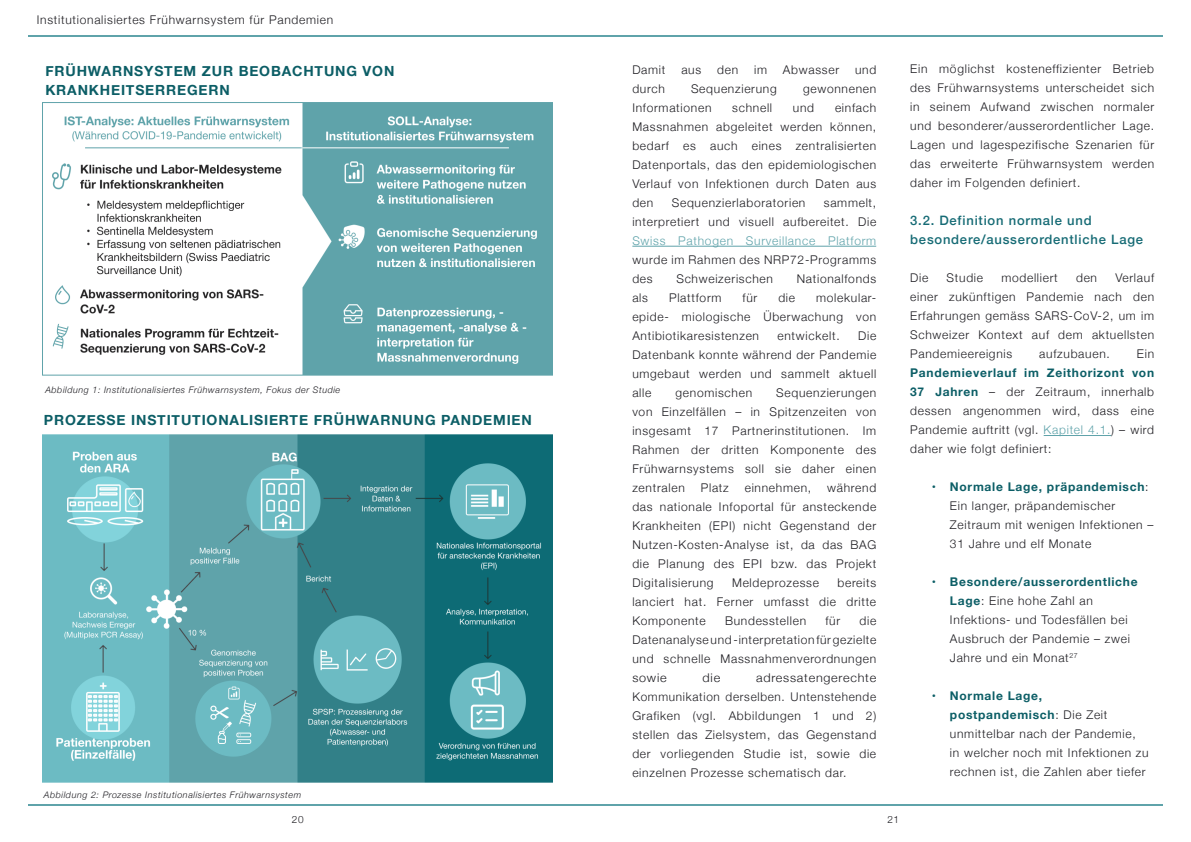
<style>
.page{position:relative;width:1191px;height:842px;background:#fff}
.page>*{position:absolute;margin:0;border:0;box-sizing:border-box;transform-origin:0 0}
.graph_title{font:700 14px/19px "Helvetica Neue";letter-spacing:.06em;color:#0c5e66}
.Paragraph_Style_Norm{font:500 13px/19px "Helvetica Neue";letter-spacing:.06em;color:#166b75}
.Paragraph_Style_Norm-2{font:300 12px/19px "Helvetica Neue";letter-spacing:.06em;color:#1d1c21;text-align:justify}
.Paragraph_Style_Norm-3{font:300 12px/19px "Helvetica Neue";letter-spacing:.06em;color:#1d1c21;text-align:justify;scale:1.05 1}
.Paragraph_Style_Norm-4{font:300 10px "Helvetica Neue";color:#1d1c21}
.Paragraph_Style_Norm-5{font:italic 300 9px "Helvetica Neue";letter-spacing:.06em;color:#1d1c21}
.s1{color:#5fa3aa}
.s2{font-weight:700;color:#0c5e66}
</style>
<div class="page">
<img style="left:43px;top:434px;width:510px;height:349px">
<img style="left:43px;top:102px;width:510px;height:274px">
<hr style="left:28px;top:35px;width:1134px;height:2px;background:#5fa3aa">
<hr style="left:28px;top:804px;width:1134px;height:2px;background:#5fa3aa">
<hr style="left:1043px;top:435px;width:68px;height:1px;background:#5fa3aa">
<hr style="left:632px;top:246px;width:244px;height:1px;background:#5fa3aa">
<p class="Paragraph_Style_Norm-2" style="left:37px;top:9px;width:298px">Institutionalisiertes Frühwarnsystem für Pandemien</p>
<p class="graph_title" style="left:45px;top:62px;width:350px">FRÜHWARNSYSTEM ZUR BEOBACHTUNG VON<br>KRANKHEITSERREGERN</p>
<p class="Paragraph_Style_Norm-5" style="left:45px;top:383px;width:296px">Abbildung 1: Institutionalisiertes Frühwarnsystem, Fokus der Studie</p>
<p class="graph_title" style="left:44px;top:411px;width:489px">PROZESSE INSTITUTIONALISIERTE FRÜHWARNUNG PANDEMIEN</p>
<p class="Paragraph_Style_Norm-2" style="left:632px;top:59px;width:35px">Damit</p>
<p class="Paragraph_Style_Norm-2" style="left:681px;top:59px;width:21px">aus</p>
<p class="Paragraph_Style_Norm-2" style="left:717px;top:59px;width:22px">den</p>
<p class="Paragraph_Style_Norm-2" style="left:754px;top:59px;width:14px">im</p>
<p class="Paragraph_Style_Norm-2" style="left:783px;top:59px;width:58px">Abwasser</p>
<p class="Paragraph_Style_Norm-2" style="left:855px;top:59px;width:23px">und</p>
<p class="Paragraph_Style_Norm-2" style="left:632px;top:78px;width:34px">durch</p>
<p class="Paragraph_Style_Norm-2" style="left:691px;top:78px;width:87px">Sequenzierung</p>
<p class="Paragraph_Style_Norm-2" style="left:803px;top:78px;width:75px">gewonnenen</p>
<p class="Paragraph_Style_Norm-2" style="left:632px;top:97px;width:81px">Informationen</p>
<p class="Paragraph_Style_Norm-2" style="left:732px;top:97px;width:41px">schnell</p>
<p class="Paragraph_Style_Norm-2" style="left:793px;top:97px;width:23px">und</p>
<p class="Paragraph_Style_Norm-2" style="left:632px;top:97px;width:245px;text-indent:203px">einfach Massnahmen abgeleitet werden können, bedarf es auch eines zentralisierten Datenportals, das den epidemiologischen Verlauf von Infektionen durch Daten aus den</p>
<p class="Paragraph_Style_Norm-2" style="left:672px;top:192px;width:135px">Sequenzierlaboratorien</p>
<p class="Paragraph_Style_Norm-2" style="left:632px;top:192px;width:245px;text-indent:191px">sammelt, interpretiert und visuell aufbereitet. Die <span class="s1">Swiss Pathogen Surveillance Platform </span>wurde im Rahmen des NRP72-Programms des</p>
<p class="Paragraph_Style_Norm-2" style="left:676px;top:268px;width:98px">Schweizerischen</p>
<p class="Paragraph_Style_Norm-2" style="left:796px;top:268px;width:81px">Nationalfonds</p>
<p class="Paragraph_Style_Norm-2" style="left:632px;top:287px;width:245px;text-indent:184px">molekular&shy;epide- miologische Überwachung von Antibiotikaresistenzen</p>
<p class="Paragraph_Style_Norm-2" style="left:632px;top:287px;width:17px">als</p>
<p class="Paragraph_Style_Norm-2" style="left:669px;top:287px;width:54px">Plattform</p>
<p class="Paragraph_Style_Norm-2" style="left:742px;top:287px;width:16px">für</p>
<p class="Paragraph_Style_Norm-2" style="left:778px;top:287px;width:18px">die</p>
<p class="Paragraph_Style_Norm-2" style="left:632px;top:325px;width:245px;text-indent:226px">Die Datenbank konnte während der Pandemie umgebaut werden und sammelt aktuell alle</p>
<p class="Paragraph_Style_Norm-2" style="left:777px;top:325px;width:64px">entwickelt.</p>
<p class="Paragraph_Style_Norm-2" style="left:632px;top:382px;width:245px;text-indent:144px">Sequenzierungen von Einzelfällen – in Spitzenzeiten von insgesamt 17 Partnerinstitutionen. Im Rahmen der dritten Komponente des Frühwarnsystems soll sie daher einen zentralen</p>
<p class="Paragraph_Style_Norm-2" style="left:675px;top:382px;width:78px">genomischen</p>
<p class="Paragraph_Style_Norm-2" style="left:632px;top:477px;width:245px;text-indent:195px">während das nationale Infoportal für ansteckende Krankheiten (EPI) nicht Gegenstand der Nutzen-Kosten-Analyse ist, da das BAG die Planung des EPI bzw. das Projekt Digitalisierung</p>
<p class="Paragraph_Style_Norm-2" style="left:701px;top:477px;width:29px">Platz</p>
<p class="Paragraph_Style_Norm-2" style="left:744px;top:477px;width:68px">einnehmen,</p>
<p class="Paragraph_Style_Norm-2" style="left:632px;top:572px;width:245px;text-indent:205px">bereits lanciert hat. Ferner umfasst die dritte Komponente</p>
<p class="Paragraph_Style_Norm-2" style="left:732px;top:572px;width:88px">Meldeprozesse</p>
<p class="Paragraph_Style_Norm-2" style="left:632px;top:610px;width:245px;text-indent:227px">die Datenanalyse und -interpretation für gezielte und schnelle Massnahmenverordnungen sowie</p>
<p class="Paragraph_Style_Norm-2" style="left:725px;top:610px;width:83px">Bundesstellen</p>
<p class="Paragraph_Style_Norm-2" style="left:825px;top:610px;width:16px">für</p>
<p class="Paragraph_Style_Norm-3" style="left:632px;top:667px;width:234px;text-indent:124px">adressatengerechte Kommunikation derselben. Untenstehende Grafiken (vgl. Abbildungen 1 und 2) stellen das Zielsystem, das Gegenstand der vorliegenden Studie ist, sowie die einzelnen Prozesse schematisch dar.</p>
<p class="Paragraph_Style_Norm-3" style="left:702px;top:667px;width:18px">die</p>
<p class="Paragraph_Style_Norm-5" style="left:44px;top:787px;width:259px">Abbildung 2: Prozesse Institutionalisiertes Frühwarnsystem</p>
<p class="Paragraph_Style_Norm-4" style="left:292px;top:811px;width:13px">20</p>
<p class="Paragraph_Style_Norm-4" style="left:887px;top:811px;width:13px">21</p>
<p class="Paragraph_Style_Norm-2" style="left:910px;top:59px;width:245px">Ein möglichst kosteneffizienter Betrieb des Frühwarnsystems unterscheidet sich in seinem Aufwand zwischen normaler und besonderer/ausserordentlicher Lage.<br>Lagen und lagespezifische Szenarien für das erweiterte Frühwarnsystem werden daher im Folgenden definiert.</p>
<p class="Paragraph_Style_Norm" style="left:910px;top:210px;width:234px">3.2. Definition normale und besondere/ausserordentliche Lage</p>
<p class="Paragraph_Style_Norm-2" style="left:910px;top:268px;width:20px">Die</p>
<p class="Paragraph_Style_Norm-2" style="left:946px;top:268px;width:38px">Studie</p>
<p class="Paragraph_Style_Norm-2" style="left:1001px;top:268px;width:58px">modelliert</p>
<p class="Paragraph_Style_Norm-2" style="left:1076px;top:268px;width:22px">den</p>
<p class="Paragraph_Style_Norm-2" style="left:910px;top:268px;width:245px;text-indent:205px">Verlauf einer zukünftigen Pandemie nach den Erfahrungen gemäss SARS-CoV-2, um im Schweizer Kontext auf dem aktuellsten Pandemieereignis</p>
<p class="Paragraph_Style_Norm-2" style="left:910px;top:344px;width:245px;text-indent:227px">Ein <span class="s2">Pandemieverlauf im Zeithorizont von 37 Jahren</span> – der Zeitraum, innerhalb dessen angenommen wird, dass eine Pandemie auftritt (vgl. <span class="s1">Kapitel 4.1.</span>) – wird daher wie folgt definiert:</p>
<p class="Paragraph_Style_Norm-2" style="left:950px;top:477px;width:205px;text-align:left;text-indent:-18px"><span class="s2">• Normale Lage, präpandemisch</span>:<br>Ein langer, präpandemischer<br>Zeitraum mit wenigen Infektionen –<br>31 Jahre und elf Monate</p>
<p class="Paragraph_Style_Norm-2" style="left:950px;top:572px;width:189px;text-align:left;text-indent:-18px"><span class="s2">• Besondere/ausserordentliche<br>Lage</span>: Eine hohe Zahl an<br>Infektions- und Todesfällen bei<br>Ausbruch der Pandemie – zwei<br>Jahre und ein Monat<sup>27</sup></p>
<p class="Paragraph_Style_Norm-2" style="left:950px;top:686px;width:200px;text-align:left;text-indent:-18px"><span class="s2">• Normale Lage, postpandemisch</span>: Die Zeit unmittelbar nach der Pandemie,<br>in welcher noch mit Infektionen zu rechnen ist, die Zahlen aber tiefer</p>
<p class="Paragraph_Style_Norm-2" style="left:1039px;top:344px;width:72px">aufzubauen.</p>
</div>
